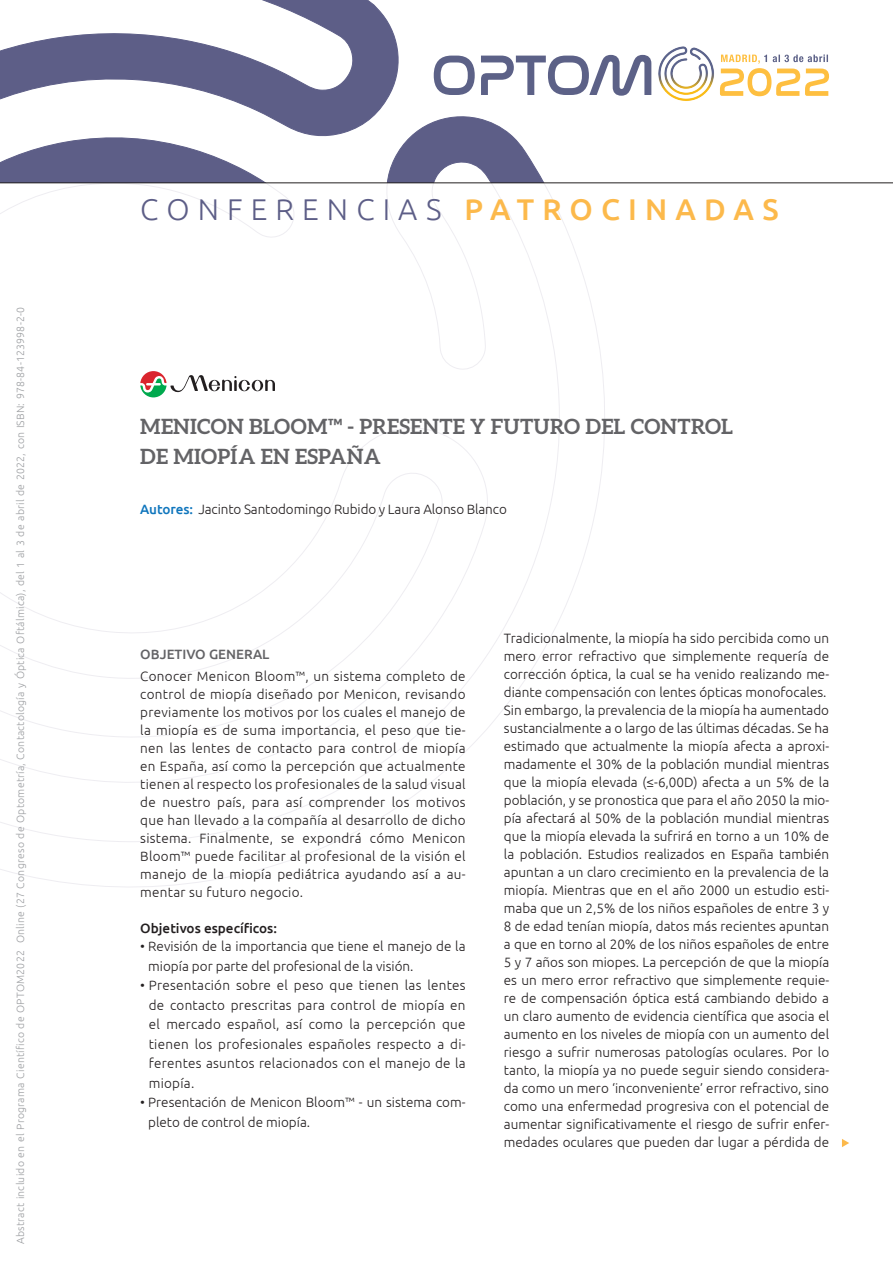
<style>
.page{position:relative;width:893px;height:1263px;background:#fff}
.page>*{position:absolute;margin:0;border:0;box-sizing:border-box;transform-origin:0 0}
.t1{font:300 30px "Ubuntu";letter-spacing:.27em;color:#5d5e87}
.t2{font:700 21px/30px "Aleo";letter-spacing:.01em;color:#636366}
.t3{font:300 13.5px/18px "Ubuntu";color:#231f20}
.t4{font:500 13.5px "Ubuntu";color:#231f20}
.t5{font:500 13.5px "Ubuntu";color:#636366}
.t6{font:300 10.5px "Ubuntu";letter-spacing:.02em;color:#9d9fa2}
.s1{font-weight:500;color:#fcb94b}
.s2{font-weight:500;color:#1076bd}
</style>
<div class="page">
<svg style="left:0;top:0;width:609px;height:183px"></svg>
<svg style="left:0;top:184px;width:605px;height:703px"></svg>
<img style="left:651px;top:46px;width:63px;height:55px">
<svg style="left:434px;top:55px;width:217px;height:41px"></svg>
<svg style="left:720px;top:55px;width:109px;height:41px"></svg>
<hr style="left:0;top:183px;width:893px;height:1px;background:#231f20">
<svg style="left:842px;top:1139px;width:7px;height:8px"></svg>
<svg style="left:140px;top:371px;width:135px;height:26px"></svg>
<p class="t6" style="left:14px;top:1244px;width:938px;rotate:-90deg">Abstract incluido en el Programa Científico de OPTOM2022 Online (27 Congreso de Optometría, Contactología y Óptica Oftálmica), del 1 al 3 de abril de 2022, con ISBN: 978-84-123998-2-0</p>
<h1 class="t1" style="left:140px;top:191px;width:640px">CONFERENCIAS <span class="s1">PATROCINADAS</span></h1>
<h2 class="t2" style="left:140px;top:411px;width:594px">MENICON BLOOM™ - PRESENTE Y FUTURO DEL CONTROL<br>DE MIOPÍA EN ESPAÑA</h2>
<p class="t3" style="left:140px;top:499px;width:368px"><span class="s2">Autores:</span> Jacinto Santodomingo Rubido y Laura Alonso Blanco</p>
<p class="t5" style="left:140px;top:645px;width:131px">Objetivo gen eral</p>
<p class="t3" style="left:140px;top:667px;width:327px;text-align:justify">Conocer Menicon Bloom™, un sistema completo de control de miopía diseñado por Menicon, revisando previamente los motivos por los cuales el manejo de la miopía es de suma importancia, el peso que tie&shy;nen las lentes de contacto para control de miopía en España, así como la percepción que actualmente tienen al respecto los profesionales de la salud visual de nuestro país, para así comprender los motivos que han llevado a la compañía al desarrollo de dicho sistema. Finalmente, se expondrá cómo Menicon Bloom™ puede facilitar al profesional de la visión el manejo de la miopía pediátrica ayudando así a au&shy;mentar su futuro negocio.</p>
<p class="t4" style="left:140px;top:919px;width:138px">Objetivos específicos:</p>
<p class="t3" style="left:148px;top:936px;width:319px;line-height:19.5px;text-indent:-8px">• Revisión de la importancia que tiene el manejo de la miopía por parte del profesional de la visión.</p>
<p class="t3" style="left:149px;top:975px;width:318px;line-height:19.5px;text-align:justify;text-indent:-8px">• Presentación sobre el peso que tienen las lentes de contacto prescritas para control de miopía en el mercado español, así como la percepción que tienen los profesionales españoles respecto a di&shy;ferentes asuntos relacionados con el manejo de la miopía.</p>
<p class="t3" style="left:148px;top:1092px;width:319px;line-height:19.5px;text-indent:-8px">• Presentación de Menicon Bloom™ - un sistema com&shy;pleto de control de miopía.</p>
<p class="t3" style="left:504px;top:629px;width:327px">Tradicionalmente, la miopía ha sido percibida como un mero error refractivo que simplemente requería de corrección óptica, la cual se ha venido realizando me&shy;diante compensación con lentes ópticas monofocales.<br>Sin embargo, la prevalencia de la miopía ha aumentado sustancialmente a o largo de las últimas décadas. Se ha estimado que actualmente la miopía afecta a aproxi&shy;madamente el 30% de la población mundial mientras que la miopía elevada (≤-6,00D) afecta a un 5% de la población, y se pronostica que para el año 2050 la mio&shy;pía afectará al 50% de la población mundial mientras que la miopía elevada la sufrirá en torno a un 10% de la población. Estudios realizados en España también apuntan a un claro crecimiento en la prevalencia de la miopía. Mientras que en el año 2000 un estudio esti&shy;maba que un 2,5% de los niños españoles de entre 3 y 8 de edad tenían miopía, datos más recientes apuntan a que en torno al 20% de los niños españoles de entre 5 y 7 años son miopes. La percepción de que la miopía es un mero error refractivo que simplemente requie&shy;re de compensación óptica está cambiando debido a un claro aumento de evidencia científica que asocia el aumento en los niveles de miopía con un aumento del riesgo a sufrir numerosas patologías oculares. Por lo tanto, la miopía ya no puede seguir siendo considera&shy;da como un mero ‘inconveniente’ error refractivo, sino como una enfermedad progresiva con el potencial de aumentar significativamente el riesgo de sufrir enfer&shy;medades oculares que pueden dar lugar a pérdida de</p>
</div>
